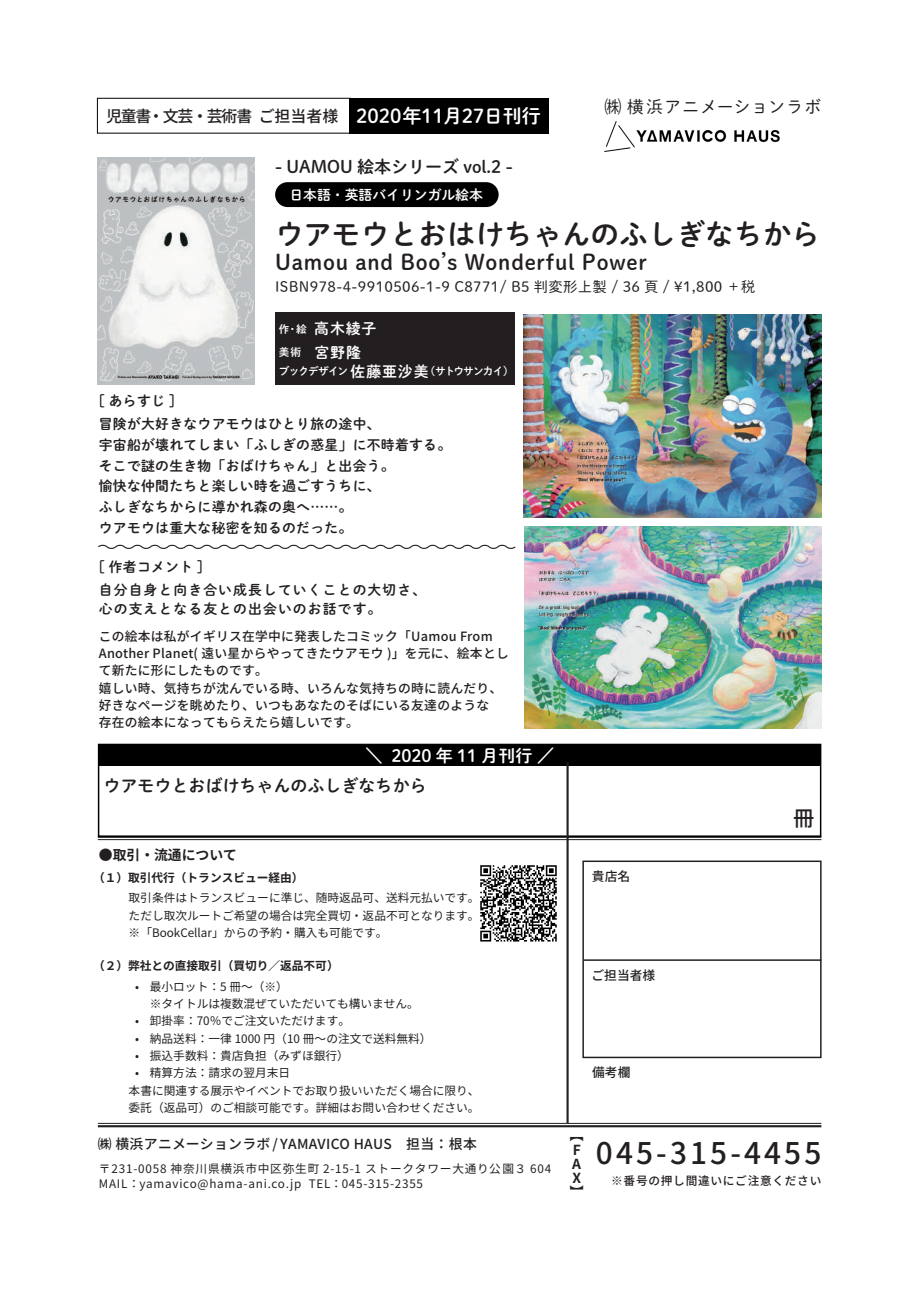
<style>
.page{position:relative;width:919px;height:1289px;background:#fff}
.page>*{position:absolute;margin:0;border:0;box-sizing:border-box;transform-origin:0 0}
.t1{font:500 29.7px "Source Han Sans JP";letter-spacing:.105em;color:#231f20}
.t2{font:28.65px "DNP Shuei M Go Std B";color:#231f20}
.t3{font:21.3px "DNP Shuei M Go Std B";letter-spacing:.04em;color:#231f20}
.t4{font:500 21.3px "Source Han Sans JP";color:#231f20}
.t5{font:16.95px "DNP Shuei M Go Std B";color:#231f20}
.t6{font:16.95px "DNP Shuei M Go Std B";color:#fff}
.t7{font:16.95px "DNP Shuei M Go Std L";letter-spacing:.065em;color:#231f20}
.t8{font:500 15.9px "Source Han Sans JP";letter-spacing:-.08em;color:#231f20}
.t9{font:14.85px/23.4px "DNP Shuei M Go Std B";letter-spacing:.06em;color:#fff}
.t10{font:14.4px "DNP Shuei M Go Std L";letter-spacing:.025em;color:#231f20}
.t11{font:13.8px/20.7px "DNP Shuei M Go Std B";letter-spacing:.02em;color:#231f20}
.t12{font:13.8px/23.1px "DNP Shuei M Go Std B";letter-spacing:.08em;color:#231f20}
.t13{font:500 13.8px "Source Han Sans JP";letter-spacing:.025em;color:#231f20}
.t14{font:700 13.8px/14.1px "Source Han Sans JP";color:#231f20}
.t15{font:13.8px "DNP Shuei M Go Std B";color:#fff}
.t16{font:500 12.75px/17px "Source Han Sans JP";letter-spacing:.02em;color:#231f20}
.t17{font:11.7px/17.2px "Source Han Sans JP";color:#231f20}
.t18{font:11.7px/14.9px "Source Han Sans JP";letter-spacing:.065em;color:#231f20}
.t19{font:700 11.7px "Source Han Sans JP";color:#231f20}
.t20{font:500 11.7px "Source Han Sans JP";letter-spacing:.06em;color:#231f20}
.t21{font:10.65px "DNP Shuei M Go Std B";letter-spacing:-.08em;color:#fff}
.s1{font-family:"DNP Shuei M Go Std B";font-weight:400;font-size:19.2px;color:#fff}
.s2{font-size:10.65px}
.s3{font-size:14.85px}
</style>
<div class="page">
<div style="left:582px;top:860px;width:239px;height:198px;border:1px solid #231f20"></div>
<hr style="left:583px;top:959px;width:238px;height:1px;background:#231f20">
<hr style="left:98px;top:1122px;width:723px;height:1px;background:#231f20">
<hr style="left:98px;top:1125px;width:723px;height:2px;background:#231f20">
<div style="left:99px;top:744px;width:721px;height:22px;background:#000"></div>
<hr style="left:98px;top:839px;width:723px;height:1px;background:#231f20">
<div style="left:98px;top:743px;width:723px;height:94px;border:1px solid #000"></div>
<hr style="left:566px;top:762px;width:2px;height:361px;background:#231f20">
<img style="left:98px;top:158px;width:156px;height:227px">
<div style="left:275px;top:182px;width:223px;height:25px;background:#000;border-radius:12px"></div>
<div style="left:275px;top:313px;width:239px;height:72px;background:#231f20"></div>
<img style="left:523px;top:315px;width:298px;height:202px">
<img style="left:524px;top:526px;width:297px;height:202px">
<svg style="left:98px;top:544px;width:418px;height:5px"></svg>
<img style="left:604px;top:122px;width:175px;height:29px">
<img style="left:480px;top:865px;width:77px;height:77px">
<div style="left:349px;top:98px;width:199px;height:35px;background:#000"></div>
<div style="left:97px;top:98px;width:253px;height:35px;border:1px solid #000"></div>
<h3 class="t8" style="left:106px;top:107px;width:436px">児童書・文芸・芸術書　ご担当者様 <span class="s1">2020年11月27日刊行</span></h3>
<h3 class="t5" style="left:275px;top:154px;width:239px">- UAMOU 絵本シリーズ vol.2 -</h3>
<p class="t15" style="left:289px;top:184px;width:195px">日本語・英語バイリンガル絵本</p>
<h3 class="t7" style="left:604px;top:94px;width:218px">㈱横浜アニメーションラボ</h3>
<h2 class="t2" style="left:275px;top:212px;width:546px">ウアモウとおはけちゃんのふしぎなちから</h2>
<h3 class="t3" style="left:275px;top:246px;width:373px">Uamou and Boo’s Wonderful Power</h3>
<p class="t10" style="left:275px;top:276px;width:482px">ISBN978-4-9910506-1-9 C8771/ B5 判変形上製 / 36 頁 / ¥1,800 ＋税</p>
<p class="t9" style="left:279px;top:316px;width:99px"><span class="s2">作 ・絵</span> 高木綾子<span class="s2">美術</span> 宮野隆</p>
<p class="t21" style="left:279px;top:363px;width:230px">ブックデザイン<span class="s3">佐藤亜沙美</span> (サトウサンカイ)</p>
<p class="t11" style="left:99px;top:389px;width:283px;line-height:22.8px">[ あらすじ ]<br>冒険が大好きなウアモウはひとり旅の途中、</p>
<p class="t11" style="left:99px;top:434px;width:354px">宇宙船が壊れてしまい「ふしぎの惑星」に不時着する。そこで謎の生き物「おばけちゃん」と出会う。<br>愉快な仲間たちと楽しい時を過ごすうちに、<br>ふしぎなちからに導かれ森の奥へ……。<br>ウアモウは重大な秘密を知るのだった。</p>
<p class="t12" style="left:99px;top:554px;width:329px">[ 作者コメント ]<br>自分自身と向き合い成長していくことの大切さ、</p>
<p class="t12" style="left:99px;top:597px;width:284px">心の支えとなる友との出会いのお話です。</p>
<p class="t16" style="left:99px;top:628px;width:411px">この絵本は私がイギリス在学中に発表したコミック「Uamou From<br>Another Planet( 遠い星からやってきたウアモウ )」を元に、絵本として新たに形にしたものです。<br>嬉しい時、気持ちが沈んでいる時、いろんな気持ちの時に読んだり、好きなページを眺めたり、いつもあなたのそばにいる友達のような<br>存在の絵本になってもらえたら嬉しいです。</p>
<h3 class="t6" style="left:365px;top:742px;width:190px">＼ 2020 年 11 月刊行 ／</h3>
<h3 class="t5" style="left:103px;top:773px;width:325px">ウアモウとおばけちゃんのふしぎなちから</h3>
<p class="t14" style="left:99px;top:847px;width:140px">●取引・流通について</p>
<p class="t19" style="left:93px;top:871px;width:212px">（１）取引代行（トランスビュー経由）</p>
<p class="t17" style="left:129px;top:889px;width:352px;text-align:justify">取引条件はトランスビューに準じ、随時返品可、送料元払いです。ただし取次ルートご希望の場合は完全買切・返品不可となります。※「BookCellar」からの予約・購入も可能です。</p>
<p class="t19" style="left:93px;top:959px;width:247px">（２）弊社との直接取引（買切り／返品不可）</p>
<p class="t17" style="left:150px;top:978px;width:270px;text-indent:-15px">• 最小ロット：5 冊〜（※）<br>※タイトルは複数混ぜていただいても構いません。</p>
<p class="t17" style="left:135px;top:1012px;width:216px">• 卸掛率：70％でご注文いただけます。</p>
<p class="t17" style="left:135px;top:1030px;width:298px">• 納品送料：一律 1000 円（10 冊～の注文で送料無料）</p>
<p class="t17" style="left:135px;top:1047px;width:215px">• 振込手数料：貴店負担（みずほ銀行）</p>
<p class="t17" style="left:129px;top:1064px;width:352px;text-indent:7px">• 精算方法：請求の翌月末日<br>本書に関連する展示やイベントでお取り扱いいただく場合に限り、委託（返品可）のご相談可能です。詳細はお問い合わせください。</p>
<p class="t13" style="left:98px;top:1135px;width:380px">㈱ 横浜アニメーションラボ/ YAMAVICO HAUS　担当：根本</p>
<p class="t18" style="left:99px;top:1161px;width:454px">〒231-0058 神奈川県横浜市中区弥生町 2-15-1 ストークタワー大通り公園３ 604<br>MAIL：yamavico@hama-ani.co.jp TEL：045-315-2355</p>
<p class="t16" style="left:592px;top:867px;width:40px">貴店名</p>
<h3 class="t4" style="left:793px;top:806px;width:23px">冊</h3>
<p class="t16" style="left:591px;top:967px;width:65px">ご担当者様</p>
<p class="t16" style="left:592px;top:1064px;width:40px">備考欄</p>
<p class="t14" style="left:569px;top:1128px;width:15px">【<br>F<br>A<br>X】</p>
<h1 class="t1" style="left:596px;top:1136px;width:227px">045-315-4455</h1>
<p class="t20" style="left:611px;top:1173px;width:212px">※番号の押し間違いにご注意ください</p>
</div>
